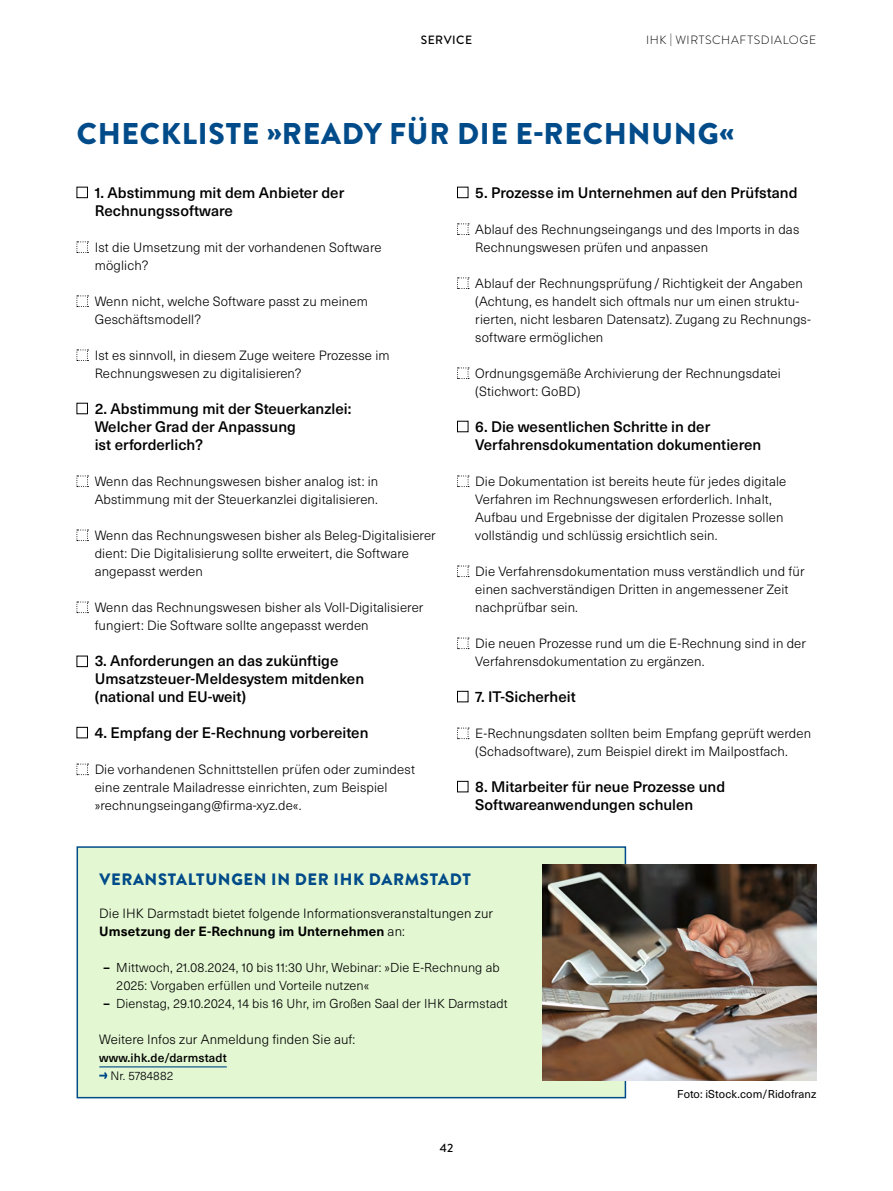
<style>
.page{position:relative;width:893px;height:1191px;background:#fff}
.page>*{position:absolute;margin:0;border:0;box-sizing:border-box;transform-origin:0 0}
.t1{font:900 30px "Brandon Grotesque";letter-spacing:.025em;color:#004b89}
.t2{font:900 16.5px "Brandon Grotesque";letter-spacing:.04em;color:#004b89}
.t3{font:500 15px/18px "Neue Haas Unica W1 G";color:#000}
.t4{font:300 13.2px/18px "Neue Haas Unica W1 G";letter-spacing:.01em;color:#000}
.t5{font:300 12.75px/18px "Neue Haas Unica W1 G";letter-spacing:.01em;color:#000}
.t6{font:300 12px "Brandon Grotesque";letter-spacing:.055em;color:#000}
.t7{font:500 12px "Neue Haas Unica W1 G";letter-spacing:.01em;color:#000}
.t8{font:300 12px "Neue Haas Unica W1 G";letter-spacing:.01em;color:#000}
.t9{font:500 12px "Brandon Grotesque";letter-spacing:.04em;color:#000}
.t10{font:11.25px "Neue Haas Unica W1 G";letter-spacing:.01em;color:#000}
.s1{font-weight:700}
</style>
<div class="page">
<div style="left:77px;top:187px;width:11px;height:11px;border:1px solid #000"></div>
<svg style="left:77px;top:241px;width:11px;height:12px"></svg>
<svg style="left:77px;top:295px;width:11px;height:12px"></svg>
<svg style="left:77px;top:349px;width:11px;height:12px"></svg>
<div style="left:77px;top:403px;width:11px;height:11px;border:1px solid #000"></div>
<svg style="left:77px;top:475px;width:11px;height:12px"></svg>
<svg style="left:77px;top:529px;width:11px;height:12px"></svg>
<svg style="left:77px;top:601px;width:11px;height:12px"></svg>
<div style="left:77px;top:655px;width:11px;height:12px;border:1px solid #000"></div>
<div style="left:77px;top:727px;width:11px;height:11px;border:1px solid #000"></div>
<svg style="left:77px;top:763px;width:11px;height:12px"></svg>
<div style="left:77px;top:847px;width:548px;height:250px;background:#e3f7d2"></div>
<hr style="left:99px;top:1066px;width:128px;height:1px;background:#004b89">
<svg style="left:99px;top:1072px;width:8px;height:6px"></svg>
<div style="left:77px;top:846px;width:549px;height:252px;border:2px solid #004b89"></div>
<div style="left:457px;top:187px;width:11px;height:11px;border:1px solid #000"></div>
<svg style="left:457px;top:223px;width:12px;height:12px"></svg>
<svg style="left:457px;top:277px;width:12px;height:12px"></svg>
<svg style="left:457px;top:367px;width:12px;height:12px"></svg>
<div style="left:457px;top:421px;width:11px;height:11px;border:1px solid #000"></div>
<svg style="left:457px;top:475px;width:12px;height:12px"></svg>
<svg style="left:457px;top:565px;width:12px;height:12px"></svg>
<svg style="left:457px;top:637px;width:12px;height:12px"></svg>
<div style="left:457px;top:691px;width:11px;height:11px;border:1px solid #000"></div>
<svg style="left:457px;top:727px;width:12px;height:12px"></svg>
<div style="left:457px;top:781px;width:11px;height:11px;border:1px solid #000"></div>
<img style="left:542px;top:864px;width:274px;height:216px">
<p class="t9" style="left:421px;top:32px;width:53px">SERVICE</p>
<p class="t6" style="left:646px;top:32px;width:172px">IHK | WIRTSCHAFTSDIALOGE</p>
<h1 class="t1" style="left:77px;top:112px;width:659px">CHECKLISTE »READY FÜR DIE E-RECHNUNG«</h1>
<p class="t3" style="left:95px;top:183px;width:251px">1. Abstimmung mit dem Anbieter der<br>Rechnungssoftware</p>
<p class="t4" style="left:95px;top:238px;width:288px">Ist die Umsetzung mit der vorhandenen Software möglich?</p>
<p class="t4" style="left:95px;top:292px;width:275px">Wenn nicht, welche Software passt zu meinem<br>Geschäftsmodell?</p>
<p class="t4" style="left:95px;top:346px;width:296px">Ist es sinnvoll, in diesem Zuge weitere Prozesse im<br>Rechnungswesen zu digitalisieren?</p>
<p class="t3" style="left:95px;top:399px;width:258px">2. Abstimmung mit der Steuerkanzlei:<br>Welcher Grad der Anpassung<br>ist erforderlich?</p>
<p class="t4" style="left:95px;top:472px;width:285px">Wenn das Rechnungswesen bisher analog ist: in<br>Abstimmung mit der Steuerkanzlei digitalisieren.</p>
<p class="t4" style="left:95px;top:526px;width:343px">Wenn das Rechnungswesen bisher als Beleg-Digitalisierer dient: Die Digitalisierung sollte erweitert, die Software angepasst werden</p>
<p class="t4" style="left:95px;top:598px;width:330px">Wenn das Rechnungswesen bisher als Voll-Digitalisierer fungiert: Die Software sollte angepasst werden</p>
<p class="t3" style="left:95px;top:651px;width:271px">3. Anforderungen an das zukünftige<br>Umsatzsteuer-Meldesystem mitdenken (national und EU-weit)</p>
<p class="t3" style="left:95px;top:723px;width:275px">4. Empfang der E-Rechnung vorbereiten</p>
<p class="t4" style="left:95px;top:760px;width:322px">Die vorhandenen Schnittstellen prüfen oder zumindest eine zentrale Mailadresse einrichten, zum Beispiel »rechnungseingang@firma-xyz.de«.</p>
<p class="t3" style="left:475px;top:183px;width:324px">5. Prozesse im Unternehmen auf den Prüfstand</p>
<p class="t4" style="left:475px;top:220px;width:325px">Ablauf des Rechnungseingangs und des Imports in das<br>Rechnungswesen prüfen und anpassen</p>
<p class="t4" style="left:475px;top:274px;width:337px">Ablauf der Rechnungsprüfung /Richtigkeit der Angaben (Achtung, es handelt sich oftmals nur um einen struktu&shy;rierten, nicht lesbaren Datensatz). Zugang zu Rechnungs&shy;software ermöglichen</p>
<p class="t4" style="left:475px;top:364px;width:307px">Ordnungsgemäße Archivierung der Rechnungsdatei (Stichwort: GoBD)</p>
<p class="t3" style="left:475px;top:417px;width:288px">6. Die wesentlichen Schritte in der<br>Verfahrensdokumentation dokumentieren</p>
<p class="t4" style="left:475px;top:472px;width:313px">Die Dokumentation ist bereits heute für jedes digitale Verfahren im Rechnungswesen erforderlich. Inhalt, Aufbau und Ergebnisse der digitalen Prozesse sollen vollständig und schlüssig ersichtlich sein.</p>
<p class="t4" style="left:475px;top:562px;width:331px">Die Verfahrensdokumentation muss verständlich und für einen sachverständigen Dritten in angemessener Zeit nachprüfbar sein.</p>
<p class="t4" style="left:475px;top:634px;width:332px">Die neuen Prozesse rund um die E-Rechnung sind in der<br>Verfahrensdokumentation zu ergänzen.</p>
<p class="t3" style="left:475px;top:687px;width:102px">7. IT-Sicherheit</p>
<p class="t4" style="left:475px;top:724px;width:337px">E-Rechnungsdaten sollten beim Empfang geprüft werden (Schadsoftware), zum Beispiel direkt im Mailpostfach.</p>
<p class="t3" style="left:475px;top:777px;width:251px">8. Mitarbeiter für neue Prozesse und<br>Softwareanwendungen schulen</p>
<p class="t2" style="left:99px;top:868px;width:373px">VERANSTALTUNGEN IN DER IHK DARMSTADT</p>
<p class="t4" style="left:99px;top:904px;width:395px">Die IHK Darmstadt bietet folgende Informationsveranstaltungen zur<br><span class="s1">Umsetzung der E-Rechnung im Unternehmen</span> an:</p>
<p class="t5" style="left:116px;top:958px;width:385px;text-indent:-13px"><span class="s1">–</span> Mittwoch, 21.08.2024, 10 bis 11:30 Uhr, Webinar: »Die E-Rechnung ab<br>2025: Vorgaben erfüllen und Vorteile nutzen«</p>
<p class="t5" style="left:104px;top:994px;width:406px"><span class="s1">–</span> Dienstag, 29.10.2024, 14 bis 16 Uhr, im Großen Saal der IHK Darmstadt</p>
<p class="t4" style="left:99px;top:1030px;width:257px">Weitere Infos zur Anmeldung finden Sie auf:</p>
<p class="t7" style="left:99px;top:1049px;width:129px">www.ihk.de/darmstadt</p>
<p class="t8" style="left:110px;top:1067px;width:64px">Nr. 5784882</p>
<p class="t9" style="left:440px;top:1140px;width:15px">42</p>
<p class="t10" style="left:677px;top:1086px;width:141px">Foto: iStock.com/Ridofranz</p>
</div>
